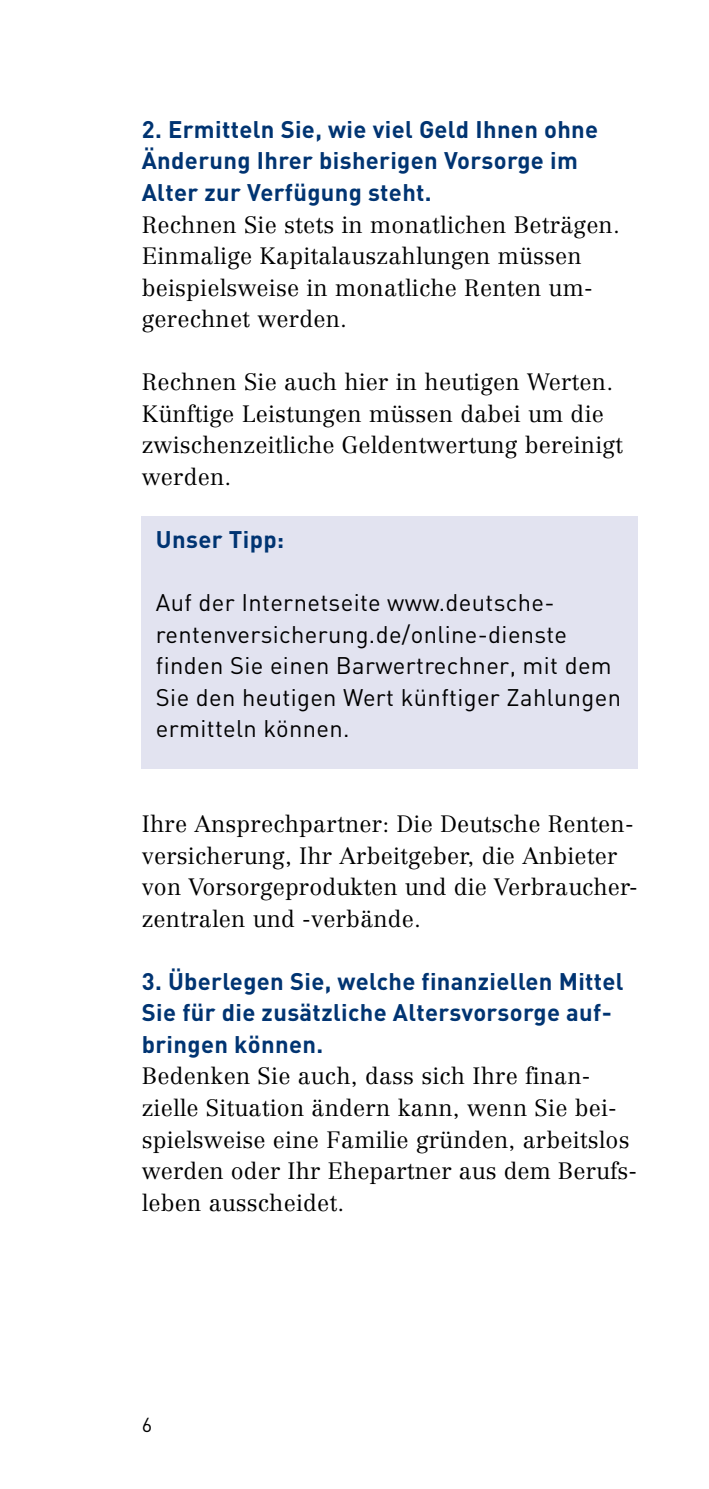
<style>
.page{position:relative;width:709px;height:1489px;background:#fff}
.page>*{position:absolute;margin:0;border:0;box-sizing:border-box;transform-origin:0 0}
.t1{font:700 23.75px/31.5px "DIN";letter-spacing:.015em;color:#003472}
.t2{font:23.75px/31.5px "DIN";letter-spacing:.015em;color:#000}
.t3{font:300 23.25px/31.5px "Centennial";letter-spacing:.01em;color:#000}
.t4{font:20px "DIN";color:#000}
</style>
<div class="page">
<div style="left:142px;top:516px;width:496px;height:253px;background:#e2e3f0"></div>
<h3 class="t1" style="left:142px;top:112px;width:458px">2. Ermitteln Sie, wie viel Geld Ihnen ohne<br>Änderung Ihrer bisherigen Vorsorge im<br>Alter zur Verfügung steht.</h3>
<p class="t3" style="left:142px;top:208px;width:479px">Rechnen Sie stets in monatlichen Beträgen.<br>Einmalige Kapitalauszahlungen müssen beispielsweise in monatliche Renten um&shy;gerechnet werden.</p>
<p class="t3" style="left:142px;top:366px;width:482px">Rechnen Sie auch hier in heutigen Werten.<br>Künftige Leistungen müssen dabei um die zwischenzeitliche Geldentwertung bereinigt werden.</p>
<h3 class="t1" style="left:156px;top:522px;width:130px">Unser Tipp:</h3>
<p class="t2" style="left:156px;top:586px;width:466px">Auf der Internetseite www.deutsche&shy;rentenversicherung.de/online-dienste finden Sie einen Barwertrechner, mit dem Sie den heutigen Wert künftiger Zahlungen ermitteln können.</p>
<p class="t3" style="left:142px;top:808px;width:497px">Ihre Ansprechpartner: Die Deutsche Renten&shy;versicherung, Ihr Arbeitgeber, die Anbieter von Vorsorgeprodukten und die Verbraucher&shy;zentralen und -verbände.</p>
<h3 class="t1" style="left:142px;top:964px;width:483px">3. Überlegen Sie, welche finanziellen Mittel<br>Sie für die zusätzliche Altersvorsorge auf&shy;bringen können.</h3>
<p class="t3" style="left:142px;top:1060px;width:497px">Bedenken Sie auch, dass sich Ihre finan&shy;zielle Situation ändern kann, wenn Sie bei&shy;spielsweise eine Familie gründen, arbeitslos werden oder Ihr Ehepartner aus dem Berufs&shy;leben ausscheidet.</p>
<p class="t4" style="left:142px;top:1411px;width:12px">6</p>
</div>
